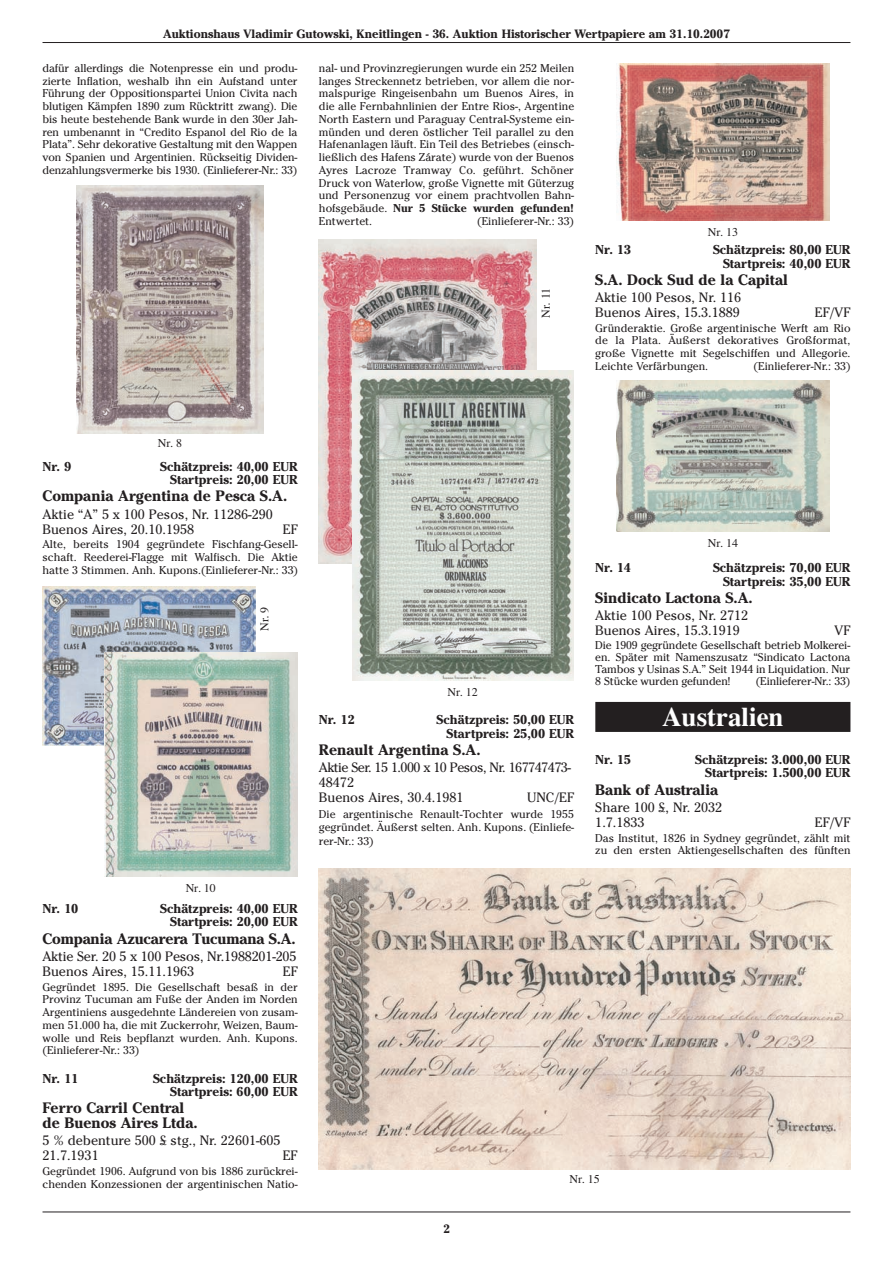
<style>
.page{position:relative;width:893px;height:1263px;background:#fff}
.page>*{position:absolute;margin:0;border:0;box-sizing:border-box;transform-origin:0 0}
.t1{font:700 27px "Times";color:#fff}
.t2{font:700 15px/15px "Cheltenham";color:#231f20}
.t3{font:13.5px/15px "Cheltenham";color:#231f20}
.t4{font:13.5px/15px "Cheltenham";letter-spacing:-.035em;color:#231f20}
.t5{font:700 12.75px/13.5px "Cheltenham";color:#231f20;text-align:right}
.t6{font:700 12px "Cheltenham";color:#231f20}
.t7{font:12px "Times";color:#231f20}
.t8{font:11.25px/12.8px "Cheltenham";color:#231f20;text-align:justify}
.s1{font-weight:700}
</style>
<div class="page">
<div style="left:595px;top:702px;width:255px;height:30px;background:#231f20"></div>
<hr style="left:43px;top:42px;width:807px;height:1px;background:#231f20">
<hr style="left:43px;top:1211px;width:807px;height:1px;background:#231f20">
<img style="left:76px;top:185px;width:188px;height:248px">
<img style="left:43px;top:586px;width:212px;height:159px">
<img style="left:105px;top:652px;width:193px;height:224px">
<img style="left:319px;top:868px;width:531px;height:301px">
<img style="left:319px;top:239px;width:217px;height:324px">
<img style="left:352px;top:371px;width:221px;height:310px">
<img style="left:617px;top:64px;width:212px;height:157px">
<img style="left:617px;top:380px;width:212px;height:151px">
<p class="t6" style="left:163px;top:27px;width:568px">Auktionshaus Vladimir Gutowski, Kneitlingen - 36. Auktion Historischer Wertpapiere am 31.10.2007</p>
<p class="t8" style="left:43px;top:62px;width:256px">dafür allerdings die Notenpresse ein und produ&shy;zierte Inflation, weshalb ihn ein Aufstand unter Führung der Oppositionspartei Union Civita nach blutigen Kämpfen 1890 zum Rücktritt zwang). Die bis heute bestehende Bank wurde in den 30er Jah&shy;ren umbenannt in “Credito Espanol del Rio de la Plata”. Sehr dekorative Gestaltung mit den Wappen von Spanien und Argentinien. Rückseitig Dividen&shy;denzahlungsvermerke bis 1930. (Einlieferer-Nr.: 33)</p>
<p class="t8" style="left:319px;top:62px;width:257px">nal- und Provinzregierungen wurde ein 252 Meilen langes Streckennetz betrieben, vor allem die nor&shy;malspurige Ringeisenbahn um Buenos Aires, in die alle Fernbahnlinien der Entre Rios-, Argentine North Eastern und Paraguay Central-Systeme ein&shy;münden und deren östlicher Teil parallel zu den Hafenanlagen läuft. Ein Teil des Betriebes (einsch&shy;ließlich des Hafens Zárate) wurde von der Buenos Ayres Lacroze Tramway Co. geführt. Schöner Druck von Waterlow, große Vignette mit Güterzug und Personenzug vor einem prachtvollen Bahn&shy;hofsgebäude. <span class="s1">Nur 5 Stücke wurden gefunden!<br></span>Entwertet.</p>
<p class="t8" style="left:477px;top:215px;width:98px">(Einlieferer-Nr.: 33)</p>
<p class="t7" style="left:539px;top:317px;width:31px;rotate:-90deg">Nr. 11</p>
<p class="t7" style="left:708px;top:225px;width:32px">Nr. 13</p>
<p class="t5" style="left:595px;top:243px;width:37px">Nr. 13</p>
<p class="t5" style="left:713px;top:243px;width:139px">Schätzpreis: 80,00 EUR<br>Startpreis: 40,00 EUR</p>
<h2 class="t2" style="left:595px;top:272px;width:194px">S.A. Dock Sud de la Capital</h2>
<p class="t3" style="left:595px;top:290px;width:147px">Aktie 100 Pesos, Nr. 116<br>Buenos Aires, 15.3.1889</p>
<p class="t3" style="left:815px;top:305px;width:37px">EF/VF</p>
<p class="t8" style="left:595px;top:321px;width:257px">Gründeraktie. Große argentinische Werft am Rio de la Plata. Äußerst dekoratives Großformat, große Vignette mit Segelschiffen und Allegorie.<br>Leichte Verfärbungen.</p>
<p class="t8" style="left:754px;top:360px;width:98px">(Einlieferer-Nr.: 33)</p>
<p class="t7" style="left:158px;top:436px;width:26px">Nr. 8</p>
<p class="t5" style="left:43px;top:460px;width:30px">Nr. 9</p>
<p class="t5" style="left:160px;top:460px;width:139px">Schätzpreis: 40,00 EUR<br>Startpreis: 20,00 EUR</p>
<h2 class="t2" style="left:43px;top:489px;width:246px">Compania Argentina de Pesca S.A.</h2>
<p class="t3" style="left:43px;top:506px;width:232px">Aktie “A” 5 x 100 Pesos, Nr. 11286-290<br>Buenos Aires, 20.10.1958</p>
<p class="t3" style="left:283px;top:521px;width:16px">EF</p>
<p class="t8" style="left:43px;top:538px;width:257px">Alte, bereits 1904 gegründete Fischfang-Gesell&shy;schaft. Reederei-Flagge mit Walfisch. Die Aktie hatte 3 Stimmen. Anh. Kupons.(Einlieferer-Nr.: 33)</p>
<p class="t7" style="left:257px;top:631px;width:26px;rotate:-90deg">Nr. 9</p>
<p class="t7" style="left:186px;top:881px;width:32px">Nr. 10</p>
<p class="t5" style="left:43px;top:902px;width:37px">Nr. 10</p>
<p class="t5" style="left:160px;top:902px;width:139px">Schätzpreis: 40,00 EUR<br>Startpreis: 20,00 EUR</p>
<h2 class="t2" style="left:43px;top:931px;width:255px">Compania Azucarera Tucumana S.A.</h2>
<p class="t3" style="left:43px;top:948px;width:255px">Aktie Ser. 20 5 x 100 Pesos, Nr.1988201-205<br>Buenos Aires, 15.11.1963</p>
<p class="t3" style="left:283px;top:963px;width:16px">EF</p>
<p class="t8" style="left:43px;top:980px;width:257px">Gegründet 1895. Die Gesellschaft besaß in der Provinz Tucuman am Fuße der Anden im Norden Argentiniens ausgedehnte Ländereien von zusam&shy;men 51.000 ha, die mit Zuckerrohr, Weizen, Baum&shy;wolle und Reis bepflanzt wurden. Anh. Kupons. (Einlieferer-Nr.: 33)</p>
<p class="t5" style="left:43px;top:1071px;width:37px">Nr. 11</p>
<p class="t5" style="left:153px;top:1071px;width:146px">Schätzpreis: 120,00 EUR<br>Startpreis: 60,00 EUR</p>
<h2 class="t2" style="left:43px;top:1100px;width:157px">Ferro Carril Central de Buenos Aires Ltda.</h2>
<p class="t3" style="left:43px;top:1133px;width:240px">5 % debenture 500 £ stg., Nr. 22601-605<br>21.7.1931</p>
<p class="t3" style="left:283px;top:1148px;width:16px">EF</p>
<p class="t8" style="left:43px;top:1165px;width:257px">Gegründet 1906. Aufgrund von bis 1886 zurückrei&shy;chenden Konzessionen der argentinischen Natio-</p>
<p class="t7" style="left:448px;top:685px;width:32px">Nr. 12</p>
<p class="t5" style="left:319px;top:713px;width:37px">Nr. 12</p>
<p class="t5" style="left:437px;top:713px;width:139px">Schätzpreis: 50,00 EUR<br>Startpreis: 25,00 EUR</p>
<h2 class="t2" style="left:319px;top:742px;width:163px">Renault Argentina S.A.</h2>
<p class="t4" style="left:319px;top:760px;width:253px">Aktie Ser. 15 1.000 x 10 Pesos, Nr. 167747473-<br>48472<br>Buenos Aires, 30.4.1981</p>
<p class="t3" style="left:527px;top:790px;width:48px">UNC/EF</p>
<p class="t8" style="left:319px;top:807px;width:257px;line-height:13.5px">Die argentinische Renault-Tochter wurde 1955 gegründet. Äußerst selten. Anh. Kupons. (Einliefe&shy;rer-Nr.: 33)</p>
<p class="t7" style="left:708px;top:535px;width:32px">Nr. 14</p>
<p class="t5" style="left:595px;top:561px;width:37px">Nr. 14</p>
<p class="t5" style="left:713px;top:561px;width:139px">Schätzpreis: 70,00 EUR<br>Startpreis: 35,00 EUR</p>
<h2 class="t2" style="left:595px;top:590px;width:159px">Sindicato Lactona S.A.</h2>
<p class="t3" style="left:595px;top:608px;width:154px">Aktie 100 Pesos, Nr. 2712<br>Buenos Aires, 15.3.1919</p>
<p class="t3" style="left:835px;top:623px;width:17px">VF</p>
<p class="t8" style="left:595px;top:639px;width:256px;line-height:12px">Die 1909 gegründete Gesellschaft betrieb Molkerei&shy;en. Später mit Namenszusatz “Sindicato Lactona Tambos y Usinas S.A.” Seit 1944 in Liquidation. Nur 8 Stücke wurden gefunden!</p>
<p class="t8" style="left:756px;top:675px;width:96px">(Einlieferer-Nr.: 33)</p>
<h1 class="t1" style="left:662px;top:701px;width:123px">Australien</h1>
<p class="t5" style="left:595px;top:753px;width:37px">Nr. 15</p>
<p class="t5" style="left:695px;top:753px;width:157px">Schätzpreis: 3.000,00 EUR<br>Startpreis: 1.500,00 EUR</p>
<h2 class="t2" style="left:595px;top:782px;width:124px">Bank of Australia</h2>
<p class="t3" style="left:595px;top:799px;width:128px">Share 100 £, Nr. 2032<br>1.7.1833</p>
<p class="t3" style="left:815px;top:814px;width:37px">EF/VF</p>
<p class="t8" style="left:595px;top:831px;width:257px">Das Institut, 1826 in Sydney gegründet, zählt mit zu den ersten Aktiengesellschaften des fünften</p>
<p class="t6" style="left:443px;top:1222px;width:8px">2</p>
<p class="t7" style="left:569px;top:1172px;width:32px">Nr. 15</p>
</div>
